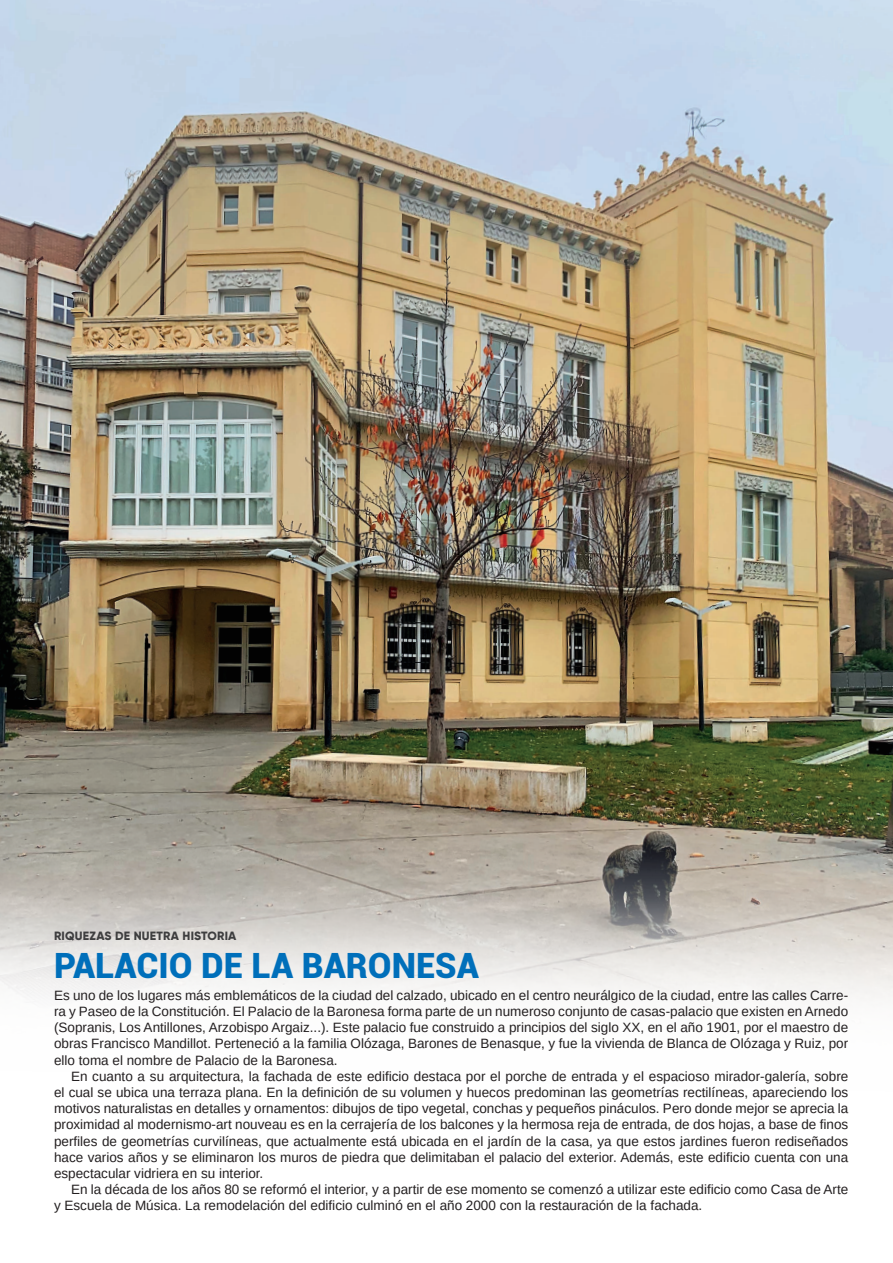
<style>
.page{position:relative;width:893px;height:1263px;background:#fff}
.page>*{position:absolute;margin:0;border:0;box-sizing:border-box;transform-origin:0 0}
.t1{font:900 34.8px "Roboto";color:#006fba}
.t2{font:13.5px/16.2px "Arimo";color:#231f20;text-align:justify}
.t3{font:800 12px "Gilroy";letter-spacing:.02em;color:#3e3e3f}
</style>
<div class="page">
<img style="left:1px;top:0;width:892px;height:1002px">
<p class="t3" style="left:54px;top:929px;width:184px">RIQUEZAS DE NUETRA HISTORIA</p>
<h1 class="t1" style="left:54px;top:941px;width:426px">PALACIO DE LA BARONESA</h1>
<p class="t2" style="left:54px;top:987px;width:796px">Es uno de los lugares más emblemáticos de la ciudad del calzado, ubicado en el centro neurálgico de la ciudad, entre las calles Carre&shy;ra y Paseo de la Constitución. El Palacio de la Baronesa forma parte de un numeroso conjunto de casas-palacio que existen en Arnedo (Sopranis, Los Antillones, Arzobispo Argaiz...). Este palacio fue construido a principios del siglo XX, en el año 1901, por el maestro de obras Francisco Mandillot. Perteneció a la familia Olózaga, Barones de Benasque, y fue la vivienda de Blanca de Olózaga y Ruiz, por ello toma el nombre de Palacio de la Baronesa.</p>
<p class="t2" style="left:54px;top:1068px;width:796px;text-indent:17px">En cuanto a su arquitectura, la fachada de este edificio destaca por el porche de entrada y el espacioso mirador-galería, sobre el cual se ubica una terraza plana. En la definición de su volumen y huecos predominan las geometrías rectilíneas, apareciendo los motivos naturalistas en detalles y ornamentos: dibujos de tipo vegetal, conchas y pequeños pináculos. Pero donde mejor se aprecia la proximidad al modernismo-art nouveau es en la cerrajería de los balcones y la hermosa reja de entrada, de dos hojas, a base de finos perfiles de geometrías curvilíneas, que actualmente está ubicada en el jardín de la casa, ya que estos jardines fueron rediseñados hace varios años y se eliminaron los muros de piedra que delimitaban el palacio del exterior. Además, este edificio cuenta con una espectacular vidriera en su interior.</p>
<p class="t2" style="left:54px;top:1181px;width:796px;text-indent:17px">En la década de los años 80 se reformó el interior, y a partir de ese momento se comenzó a utilizar este edificio como Casa de Arte y Escuela de Música. La remodelación del edificio culminó en el año 2000 con la restauración de la fachada.</p>
</div>
